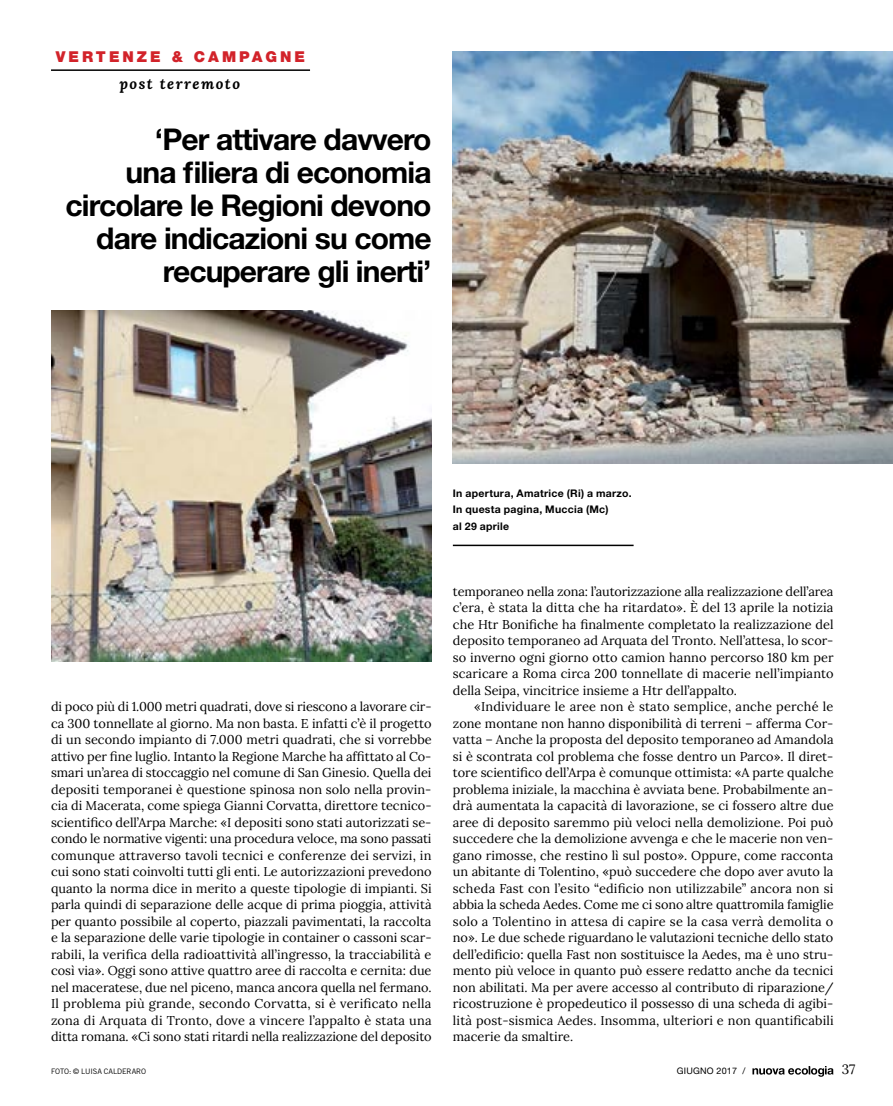
<style>
.page{position:relative;width:893px;height:1106px;background:#fff}
.page>*{position:absolute;margin:0;border:0;box-sizing:border-box;transform-origin:0 0}
.t1{font:700 30px/33px "Helvetica Neue LT Std";letter-spacing:-.03em;color:#000;text-align:right}
.t2{font:900 15px "Helvetica Neue LT Std";letter-spacing:.2em;color:#d2232a}
.t3{font:italic 700 15px "Lora";letter-spacing:.1em;color:#000}
.t4{font:13.5px "Lora";color:#000}
.t5{font:12.75px/16.5px "Lora";color:#000;text-align:justify}
.t6{font:700 10.5px/16.5px "Helvetica Neue LT Std";letter-spacing:.03em;color:#000}
.t7{font:9px "Helvetica Neue LT Std";letter-spacing:.02em;color:#000}
.t8{font:7.5px "Trade Gothic LT Std";letter-spacing:-.01em;color:#000}
</style>
<div class="page">
<svg style="left:752px;top:1066px;width:81px;height:10px"></svg>
<img style="left:453px;top:51px;width:440px;height:413px">
<img style="left:51px;top:310px;width:381px;height:352px">
<hr style="left:51px;top:69px;width:259px;height:2px;background:#000">
<hr style="left:453px;top:544px;width:181px;height:2px;background:#000">
<p class="t2" style="left:56px;top:47px;width:251px">VERTENZE &amp; CAMPAGNE</p>
<p class="t3" style="left:119px;top:73px;width:122px">post terremoto</p>
<h1 class="t1" style="left:66px;top:122px;width:367px">‘Per attivare davvero<br>una filiera di economia circolare le Regioni devono dare indicazioni su come recuperare gli inerti’</h1>
<p class="t6" style="left:453px;top:484px;width:180px">In apertura, Amatrice (Ri) a marzo.<br>In questa pagina, Muccia (Mc)<br>al 29 aprile</p>
<p class="t5" style="left:51px;top:697px;width:382px">di poco più di 1.000 metri quadrati, dove si riescono a lavorare cir&shy;ca 300 tonnellate al giorno. Ma non basta. E infatti c’è il progetto di un secondo impianto di 7.000 metri quadrati, che si vorrebbe attivo per fine luglio. Intanto la Regione Marche ha affittato al Co&shy;smari un’area di stoccaggio nel comune di San Ginesio. Quella dei depositi temporanei è questione spinosa non solo nella provin&shy;cia di Macerata, come spiega Gianni Corvatta, direttore tecnico&shy;scientifico dell’Arpa Marche: «I depositi sono stati autorizzati se&shy;condo le normative vigenti: una procedura veloce, ma sono passati comunque attraverso tavoli tecnici e conferenze dei servizi, in cui sono stati coinvolti tutti gli enti. Le autorizzazioni prevedono quanto la norma dice in merito a queste tipologie di impianti. Si parla quindi di separazione delle acque di prima pioggia, attività per quanto possibile al coperto, piazzali pavimentati, la raccolta e la separazione delle varie tipologie in container o cassoni scar&shy;rabili, la verifica della radioattività all’ingresso, la tracciabilità e così via». Oggi sono attive quattro aree di raccolta e cernita: due nel maceratese, due nel piceno, manca ancora quella nel fermano.<br>Il problema più grande, secondo Corvatta, si è verificato nella zona di Arquata di Tronto, dove a vincere l’appalto è stata una ditta romana. «Ci sono stati ritardi nella realizzazione del deposito</p>
<p class="t8" style="left:51px;top:1067px;width:96px">FOTO: © LUISA CALDERARO</p>
<p class="t5" style="left:453px;top:582px;width:382px">temporaneo nella zona: l’autorizzazione alla realizzazione dell’area c’era, è stata la ditta che ha ritardato». È del 13 aprile la notizia che Htr Bonifiche ha finalmente completato la realizzazione del deposito temporaneo ad Arquata del Tronto. Nell’attesa, lo scor&shy;so inverno ogni giorno otto camion hanno percorso 180 km per scaricare a Roma circa 200 tonnellate di macerie nell’impianto della Seipa, vincitrice insieme a Htr dell’appalto.</p>
<p class="t5" style="left:453px;top:697px;width:382px;text-indent:21px">«Individuare le aree non è stato semplice, anche perché le zone montane non hanno disponibilità di terreni – afferma Cor&shy;vatta – Anche la proposta del deposito temporaneo ad Amandola si è scontrata col problema che fosse dentro un Parco». Il diret&shy;tore scientifico dell’Arpa è comunque ottimista: «A parte qualche problema iniziale, la macchina è avviata bene. Probabilmente an&shy;drà aumentata la capacità di lavorazione, se ci fossero altre due aree di deposito saremmo più veloci nella demolizione. Poi può succedere che la demolizione avvenga e che le macerie non ven&shy;gano rimosse, che restino lì sul posto». Oppure, come racconta un abitante di Tolentino, «può succedere che dopo aver avuto la scheda Fast con l’esito “edificio non utilizzabile” ancora non si abbia la scheda Aedes. Come me ci sono altre quattromila famiglie solo a Tolentino in attesa di capire se la casa verrà demolita o no». Le due schede riguardano le valutazioni tecniche dello stato dell’edificio: quella Fast non sostituisce la Aedes, ma è uno stru&shy;mento più veloce in quanto può essere redatto anche da tecnici non abilitati. Ma per avere accesso al contributo di riparazione/ ricostruzione è propedeutico il possesso di una scheda di agibi&shy;lità post-sismica Aedes. Insomma, ulteriori e non quantificabili macerie da smaltire.</p>
<p class="t7" style="left:677px;top:1065px;width:70px">GIUGNO 2017 /</p>
<p class="t4" style="left:842px;top:1059px;width:15px">37</p>
</div>
